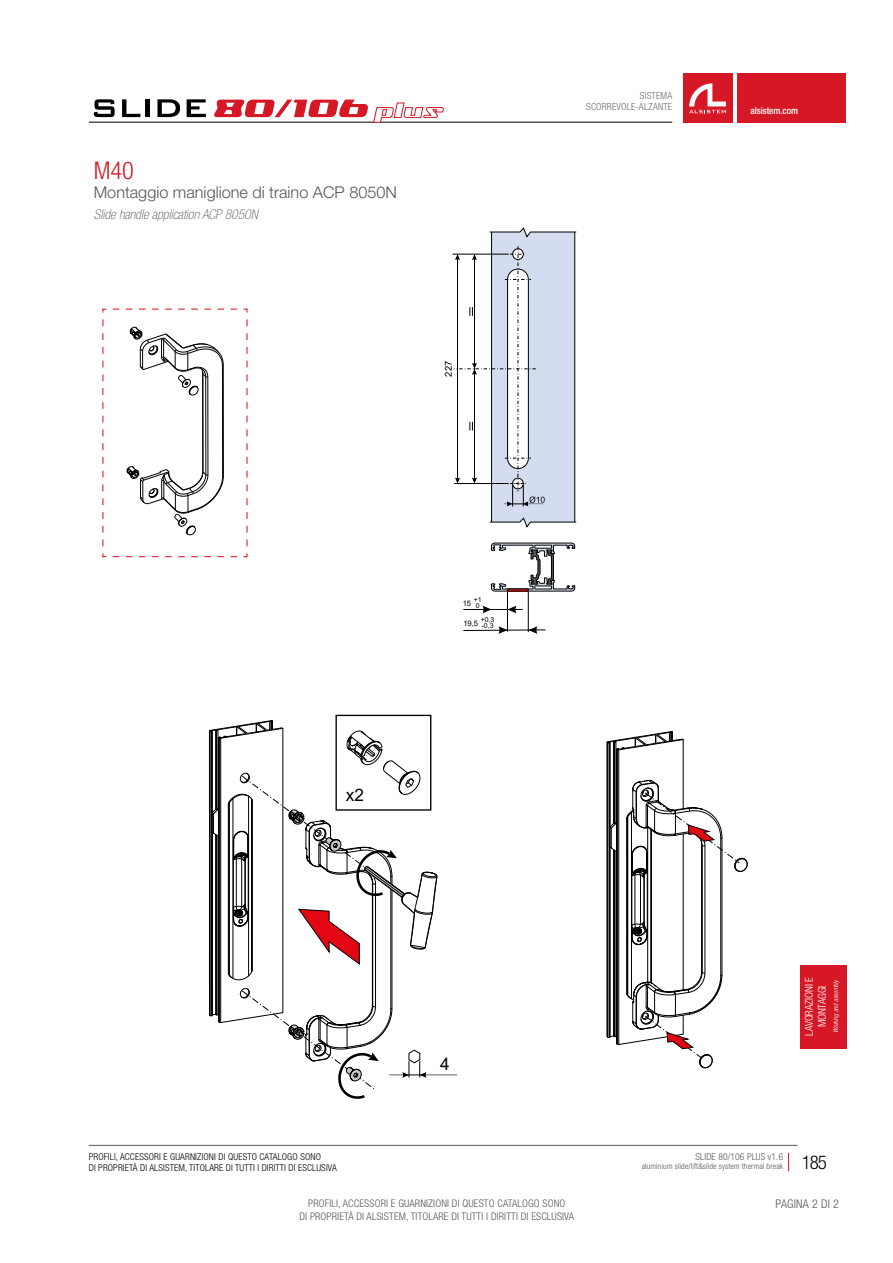
<style>
.page{position:relative;width:893px;height:1263px;background:#fff}
.page>*{position:absolute;margin:0;border:0;box-sizing:border-box;transform-origin:0 0}
.t1{font:300 condensed 24.45px "Helvetica Neue LT Std";color:#d61726}
.t2{font:300 condensed 18.9px "Helvetica Neue LT Std";color:#000}
.t3{font:17.1px "Arial";color:#000}
.t4{font:300 16.2px "Helvetica Neue LT Std";color:#575756}
.t5{font:italic 100 condensed 13.5px "Helvetica Neue LT Std";color:#575756}
.t6{font:300 condensed 12px "Helvetica Neue LT Std";letter-spacing:.015em;color:#575756}
.t7{font:300 condensed 10.8px/13px "Helvetica Neue LT Std";letter-spacing:-.01em;color:#fff;text-align:center}
.t8{font:300 condensed 10.5px "Helvetica Neue LT Std";letter-spacing:.015em;color:#575756}
.t9{font:300 condensed 9.75px/11.7px "Helvetica Neue LT Std";letter-spacing:.015em;color:#706f6f;text-align:right}
.t10{font:300 condensed 9.45px/11.4px "Helvetica Neue LT Std";letter-spacing:.015em;color:#000}
.t11{font:300 condensed 9.45px "Helvetica Neue LT Std";letter-spacing:.015em;color:#575756}
.t12{font:500 condensed 9.45px "Helvetica Neue LT Std";letter-spacing:-.01em;color:#fff}
.t13{font:9.45px "Arial";color:#000}
.t14{font:300 condensed 8.1px "Helvetica Neue LT Std";letter-spacing:.015em;color:#575756}
.t15{font:7.65px "Arial";color:#000}
.t16{font:6.9px/6.1px "Arial";color:#000}
.t17{font:italic 300 condensed 6.75px "Helvetica Neue LT Std";color:#fff}
</style>
<div class="page">
<div style="left:800px;top:965px;width:46px;height:83px;background:#d61726"></div>
<hr style="left:89px;top:122px;width:583px;height:1px;background:#000">
<hr style="left:89px;top:1145px;width:708px;height:1px;background:#575756">
<svg style="left:788px;top:1153px;width:1px;height:18px"></svg>
<div style="left:738px;top:73px;width:108px;height:50px;background:#d61726"></div>
<div style="left:683px;top:73px;width:49px;height:50px;background:#d61726"></div>
<svg style="left:689px;top:83px;width:37px;height:30px"></svg>
<svg style="left:94px;top:99px;width:21px;height:18px"></svg>
<svg style="left:122px;top:99px;width:18px;height:18px"></svg>
<div style="left:145px;top:99px;width:5px;height:18px;background:#000"></div>
<svg style="left:157px;top:99px;width:23px;height:18px"></svg>
<svg style="left:187px;top:99px;width:19px;height:18px"></svg>
<svg style="left:214px;top:100px;width:230px;height:23px"></svg>
<svg style="left:102px;top:553px;width:135px;height:4px"></svg>
<svg style="left:102px;top:308px;width:5px;height:238px"></svg>
<svg style="left:113px;top:308px;width:135px;height:5px"></svg>
<svg style="left:243px;top:319px;width:5px;height:238px"></svg>
<hr style="left:452px;top:254px;width:57px;height:1px;background:#000">
<svg style="left:454px;top:228px;width:123px;height:299px"></svg>
<hr style="left:507px;top:592px;width:1px;height:40px;background:#000">
<svg style="left:483px;top:606px;width:8px;height:7px"></svg>
<hr style="left:463px;top:609px;width:60px;height:1px;background:#000">
<svg style="left:508px;top:606px;width:8px;height:7px"></svg>
<hr style="left:528px;top:592px;width:1px;height:40px;background:#000">
<svg style="left:463px;top:626px;width:83px;height:8px"></svg>
<svg style="left:491px;top:543px;width:84px;height:48px"></svg>
<hr style="left:223px;top:365px;width:1px;height:110px;background:#000">
<hr style="left:207px;top:377px;width:1px;height:98px;background:#000">
<hr style="left:222px;top:366px;width:1px;height:110px;background:#000">
<hr style="left:205px;top:377px;width:1px;height:98px;background:#000">
<hr style="left:202px;top:374px;width:1px;height:98px;background:#000">
<svg style="left:129px;top:326px;width:95px;height:70px"></svg>
<svg style="left:126px;top:466px;width:98px;height:69px"></svg>
<div style="left:335px;top:715px;width:96px;height:96px;border:1px solid #000"></div>
<svg style="left:209px;top:720px;width:248px;height:379px"></svg>
<svg style="left:606px;top:731px;width:142px;height:338px"></svg>
<h1 class="t1" style="left:94px;top:156px;width:42px">M40</h1>
<h3 class="t4" style="left:94px;top:183px;width:305px">Montaggio maniglione di traino ACP 8050N</h3>
<p class="t5" style="left:94px;top:207px;width:165px">Slide handle application ACP 8050N</p>
<p class="t13" style="left:442px;top:377px;width:17px;rotate:-90deg">227</p>
<h3 class="t3" style="left:346px;top:783px;width:20px">x2</h3>
<p class="t16" style="left:474px;top:596px;width:9px">+1<br>0</p>
<p class="t15" style="left:463px;top:598px;width:10px">15</p>
<p class="t15" style="left:463px;top:618px;width:16px">19,5</p>
<p class="t16" style="left:481px;top:616px;width:15px">+0,3 -0,3</p>
<h3 class="t3" style="left:440px;top:1052px;width:11px">4</h3>
<p class="t9" style="left:586px;top:89px;width:88px">SISTEMA<br>SCORREVOLE-ALZANTE</p>
<p class="t12" style="left:750px;top:105px;width:49px">alsistem.com</p>
<p class="t7" style="left:802px;top:1036px;width:60px;rotate:-90deg">LAVORAZIONI E<br>MONTAGGI</p>
<p class="t17" style="left:832px;top:1033px;width:55px;rotate:-90deg">Working and assembly</p>
<p class="t10" style="left:89px;top:1150px;width:249px">PROFILI, ACCESSORI E GUARNIZIONI DI QUESTO CATALOGO SONO<br>DI PROPRIETÀ DI ALSISTEM, TITOLARE DI TUTTI I DIRITTI DI ESCLUSIVA</p>
<h2 class="t2" style="left:802px;top:1151px;width:27px">185</h2>
<p class="t11" style="left:696px;top:1151px;width:89px">SLIDE 80/106 PLUS v1.6</p>
<p class="t14" style="left:642px;top:1162px;width:143px">aluminium slide/lift&amp;slide system thermal break</p>
<p class="t8" style="left:308px;top:1197px;width:259px">PROFILI, ACCESSORI E GUARNIZIONI DI QUESTO CATALOGO SONO</p>
<p class="t6" style="left:776px;top:1197px;width:65px">PAGINA 2 DI 2</p>
<p class="t8" style="left:299px;top:1210px;width:276px">DI PROPRIETÀ DI ALSISTEM, TITOLARE DI TUTTI I DIRITTI DI ESCLUSIVA</p>
</div>
